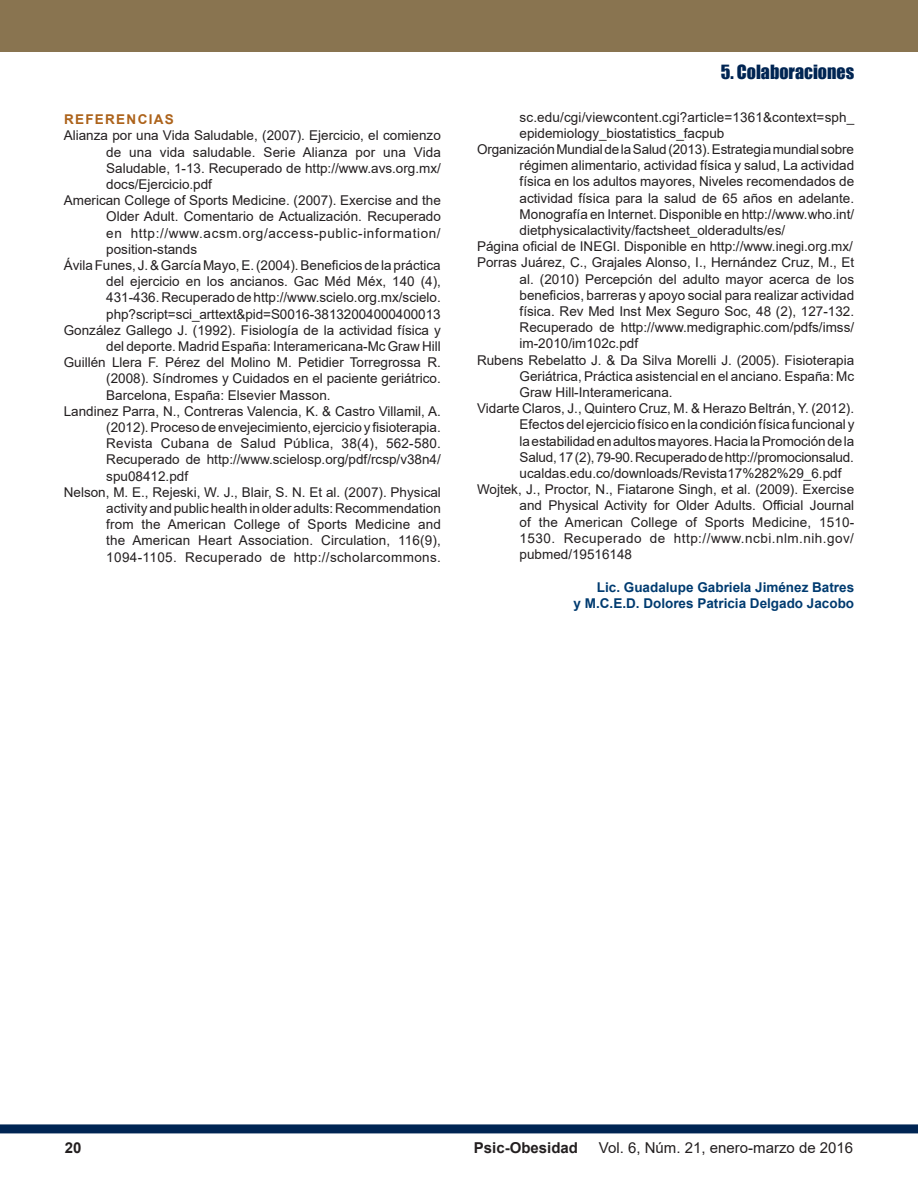
<style>
.page{position:relative;width:918px;height:1188px;background:#fff}
.page>*{position:absolute;margin:0;border:0;box-sizing:border-box;transform-origin:0 0}
.t1{font:18px "Impact";color:#002553}
.t2{font:15px "Arial";color:#231f20}
.t3{font:700 15px "Arial";color:#231f20}
.t4{font:13.5px/16.2px "Arial";color:#231f20;text-align:justify}
.t5{font:700 13.5px "Arial";color:#003b70}
.Heading_2{font:700 13.5px "Arial";letter-spacing:.095em;color:#ad631b}
</style>
<div class="page">
<div style="left:0;top:1124px;width:918px;height:9px;background:#002553"></div>
<div style="left:0;top:0;width:918px;height:51px;background:#897450"></div>
<p class="Heading_2" style="left:64px;top:110px;width:111px">REFERENCIAS</p>
<p class="t4" style="left:106px;top:127px;width:336px;text-indent:-43px">Alianza por una Vida Saludable, (2007). Ejercicio, el comienzo de una vida saludable. Serie Alianza por una Vida Saludable, 1-13. Recuperado de http://www.avs.org.mx/ docs/Ejercicio.pdf</p>
<p class="t4" style="left:106px;top:192px;width:336px;text-indent:-43px">American College of Sports Medicine. (2007). Exercise and the Older Adult. Comentario de Actualización. Recuperado en http://www.acsm.org/access-public-information/ position-stands</p>
<p class="t4" style="left:106px;top:257px;width:336px;text-indent:-43px">Ávila Funes, J. &amp; García Mayo, E. (2004). Beneficios de la práctica del ejercicio en los ancianos. Gac Méd Méx, 140 (4), 431-436. Recuperado de http://www.scielo.org.mx/scielo. php?script=sci_arttext&amp;pid=S0016-38132004000400013</p>
<p class="t4" style="left:64px;top:322px;width:379px;text-align:right">González Gallego J. (1992). Fisiología de la actividad física y del deporte. Madrid España: Interamericana-Mc Graw Hill</p>
<p class="t4" style="left:106px;top:354px;width:336px;text-indent:-43px">Guillén Llera F. Pérez del Molino M. Petidier Torregrossa R. (2008). Síndromes y Cuidados en el paciente geriátrico.<br>Barcelona, España: Elsevier Masson.</p>
<p class="t4" style="left:106px;top:403px;width:336px;text-indent:-43px">Landinez Parra, N., Contreras Valencia, K. &amp; Castro Villamil, A. (2012). Proceso de envejecimiento, ejercicio y fisioterapia.<br>Revista Cubana de Salud Pública, 38(4), 562-580.<br>Recuperado de http://www.scielosp.org/pdf/rcsp/v38n4/ spu08412.pdf</p>
<p class="t4" style="left:106px;top:484px;width:336px;text-indent:-43px">Nelson, M. E., Rejeski, W. J., Blair, S. N. Et al. (2007). Physical activity and public health in older adults: Recommendation from the American College of Sports Medicine and the American Heart Association. Circulation, 116(9), 1094-1105. Recuperado de http://scholarcommons.</p>
<p class="t1" style="left:721px;top:58px;width:135px">5. Colaboraciones</p>
<p class="t4" style="left:520px;top:109px;width:336px">sc.edu/cgi/viewcontent.cgi?article=1361&amp;context=sph_ epidemiology_biostatistics_facpub</p>
<p class="t4" style="left:520px;top:141px;width:336px;text-indent:-43px">Organización Mundial de la Salud (2013). Estrategia mundial sobre régimen alimentario, actividad física y salud, La actividad física en los adultos mayores, Niveles recomendados de actividad física para la salud de 65 años en adelante.<br>Monografía en Internet. Disponible en http://www.who.int/ dietphysicalactivity/factsheet_olderadults/es/</p>
<p class="t4" style="left:477px;top:238px;width:377px">Página oficial de INEGI. Disponible en http://www.inegi.org.mx/</p>
<p class="t4" style="left:520px;top:255px;width:336px;text-indent:-43px">Porras Juárez, C., Grajales Alonso, I., Hernández Cruz, M., Et al. (2010) Percepción del adulto mayor acerca de los beneficios, barreras y apoyo social para realizar actividad física. Rev Med Inst Mex Seguro Soc, 48 (2), 127-132.<br>Recuperado de http://www.medigraphic.com/pdfs/imss/ im-2010/im102c.pdf</p>
<p class="t4" style="left:520px;top:352px;width:336px;text-indent:-43px">Rubens Rebelatto J. &amp; Da Silva Morelli J. (2005). Fisioterapia Geriátrica, Práctica asistencial en el anciano. España: Mc Graw Hill-Interamericana.</p>
<p class="t4" style="left:520px;top:400px;width:336px;text-indent:-43px">Vidarte Claros, J., Quintero Cruz, M. &amp; Herazo Beltrán, Y. (2012).<br>Efectos del ejercicio físico en la condición física funcional y la estabilidad en adultos mayores. Hacia la Promoción de la Salud, 17 (2), 79-90. Recuperado de http://promocionsalud. ucaldas.edu.co/downloads/Revista17%282%29_6.pdf</p>
<p class="t4" style="left:520px;top:481px;width:336px;text-indent:-43px">Wojtek, J., Proctor, N., Fiatarone Singh, et al. (2009). Exercise and Physical Activity for Older Adults. Official Journal of the American College of Sports Medicine, 1510- 1530. Recuperado de http://www.ncbi.nlm.nih.gov/ pubmed/19516148</p>
<p class="t5" style="left:597px;top:577px;width:259px">Lic. Guadalupe Gabriela Jiménez Batres</p>
<p class="t5" style="left:574px;top:594px;width:282px">y M.C.E.D. Dolores Patricia Delgado Jacobo</p>
<p class="t3" style="left:65px;top:1137px;width:18px">20</p>
<p class="t3" style="left:474px;top:1137px;width:106px">Psic-Obesidad</p>
<p class="t2" style="left:599px;top:1137px;width:256px">Vol. 6, Núm. 21, enero-marzo de 2016</p>
</div>
